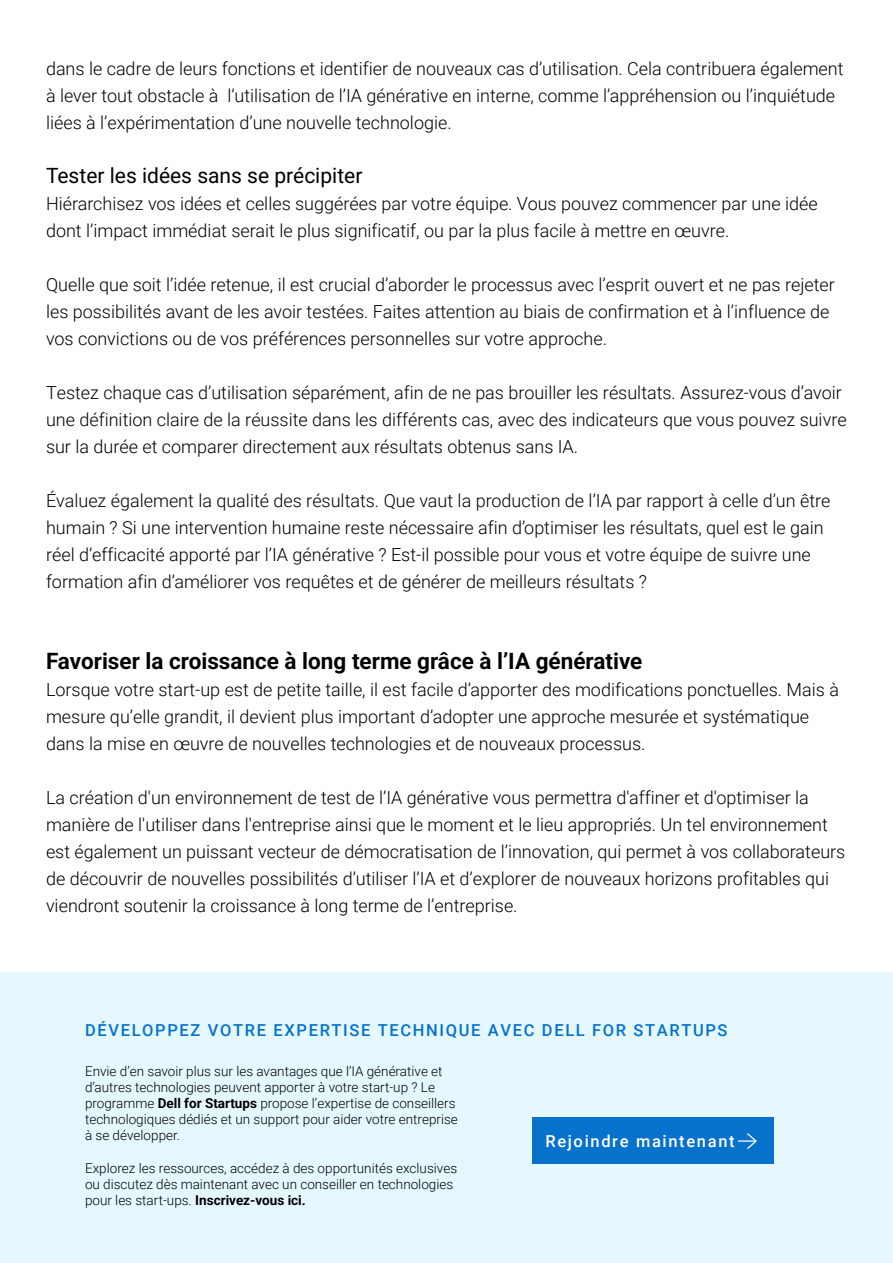
<style>
.page{position:relative;width:893px;height:1263px;background:#fff}
.page>*{position:absolute;margin:0;border:0;box-sizing:border-box;transform-origin:0 0}
.t1{font:700 22.5px "Roboto";color:#000}
.t2{font:21px "Roboto";color:#000}
.t3{font:300 18px/27px "Roboto";color:#000}
.t4{font:500 16.5px "Roboto";letter-spacing:.1em;color:#0672cb}
.t5{font:500 16.5px "Roboto";letter-spacing:.1em;color:#fff}
.t6{font:300 13.5px/16.2px "Roboto";color:#000}
.s1{font-weight:700}
</style>
<div class="page">
<div style="left:0;top:972px;width:893px;height:291px;background:#e5f8ff"></div>
<div style="left:533px;top:1117px;width:241px;height:47px;background:#0672cb"></div>
<svg style="left:738px;top:1133px;width:19px;height:16px"></svg>
<p class="t3" style="left:46px;top:54px;width:799px">dans le cadre de leurs fonctions et identifier de nouveaux cas d’utilisation. Cela contribuera également à lever tout obstacle à l’utilisation de l’IA générative en interne, comme l’appréhension ou l’inquiétude liées à l’expérimentation d’une nouvelle technologie.</p>
<p class="t2" style="left:46px;top:160px;width:318px">Tester les idées sans se précipiter</p>
<p class="t3" style="left:46px;top:189px;width:773px">Hiérarchisez vos idées et celles suggérées par votre équipe. Vous pouvez commencer par une idée dont l’impact immédiat serait le plus significatif, ou par la plus facile à mettre en œuvre.</p>
<p class="t3" style="left:46px;top:270px;width:790px">Quelle que soit l’idée retenue, il est crucial d’aborder le processus avec l’esprit ouvert et ne pas rejeter les possibilités avant de les avoir testées. Faites attention au biais de confirmation et à l’influence de vos convictions ou de vos préférences personnelles sur votre approche.</p>
<p class="t3" style="left:46px;top:378px;width:802px">Testez chaque cas d’utilisation séparément, afin de ne pas brouiller les résultats. Assurez-vous d’avoir une définition claire de la réussite dans les différents cas, avec des indicateurs que vous pouvez suivre sur la durée et comparer directement aux résultats obtenus sans IA.</p>
<p class="t3" style="left:46px;top:486px;width:786px">Évaluez également la qualité des résultats. Que vaut la production de l’IA par rapport à celle d’un être humain ? Si une intervention humaine reste nécessaire afin d’optimiser les résultats, quel est le gain réel d’efficacité apporté par l’IA générative ? Est-il possible pour vous et votre équipe de suivre une formation afin d’améliorer vos requêtes et de générer de meilleurs résultats ?</p>
<p class="t1" style="left:46px;top:645px;width:598px">Favoriser la croissance à long terme grâce à l’IA générative</p>
<p class="t3" style="left:46px;top:675px;width:794px">Lorsque votre start-up est de petite taille, il est facile d’apporter des modifications ponctuelles. Mais à mesure qu’elle grandit, il devient plus important d’adopter une approche mesurée et systématique dans la mise en œuvre de nouvelles technologies et de nouveaux processus.</p>
<p class="t3" style="left:46px;top:783px;width:801px">La création d'un environnement de test de l’IA générative vous permettra d'affiner et d'optimiser la manière de l'utiliser dans l'entreprise ainsi que le moment et le lieu appropriés. Un tel environnement est également un puissant vecteur de démocratisation de l’innovation, qui permet à vos collaborateurs de découvrir de nouvelles possibilités d’utiliser l’IA et d’explorer de nouveaux horizons profitables qui viendront soutenir la croissance à long terme de l’entreprise.</p>
<p class="t4" style="left:85px;top:1019px;width:644px">DÉVELOPPEZ VOTRE EXPERTISE TECHNIQUE AVEC DELL FOR STARTUPS</p>
<p class="t6" style="left:85px;top:1062px;width:374px">Envie d’en savoir plus sur les avantages que l’IA générative et d’autres technologies peuvent apporter à votre start-up ? Le programme <span class="s1">Dell for Startups</span> propose l’expertise de conseillers technologiques dédiés et un support pour aider votre entreprise à se développer.</p>
<p class="t6" style="left:85px;top:1159px;width:374px">Explorez les ressources, accédez à des opportunités exclusives ou discutez dès maintenant avec un conseiller en technologies pour les start-ups. <span class="s1">Inscrivez-vous ici.</span></p>
<p class="t5" style="left:545px;top:1129px;width:191px">Rejoindre maintenant</p>
</div>
